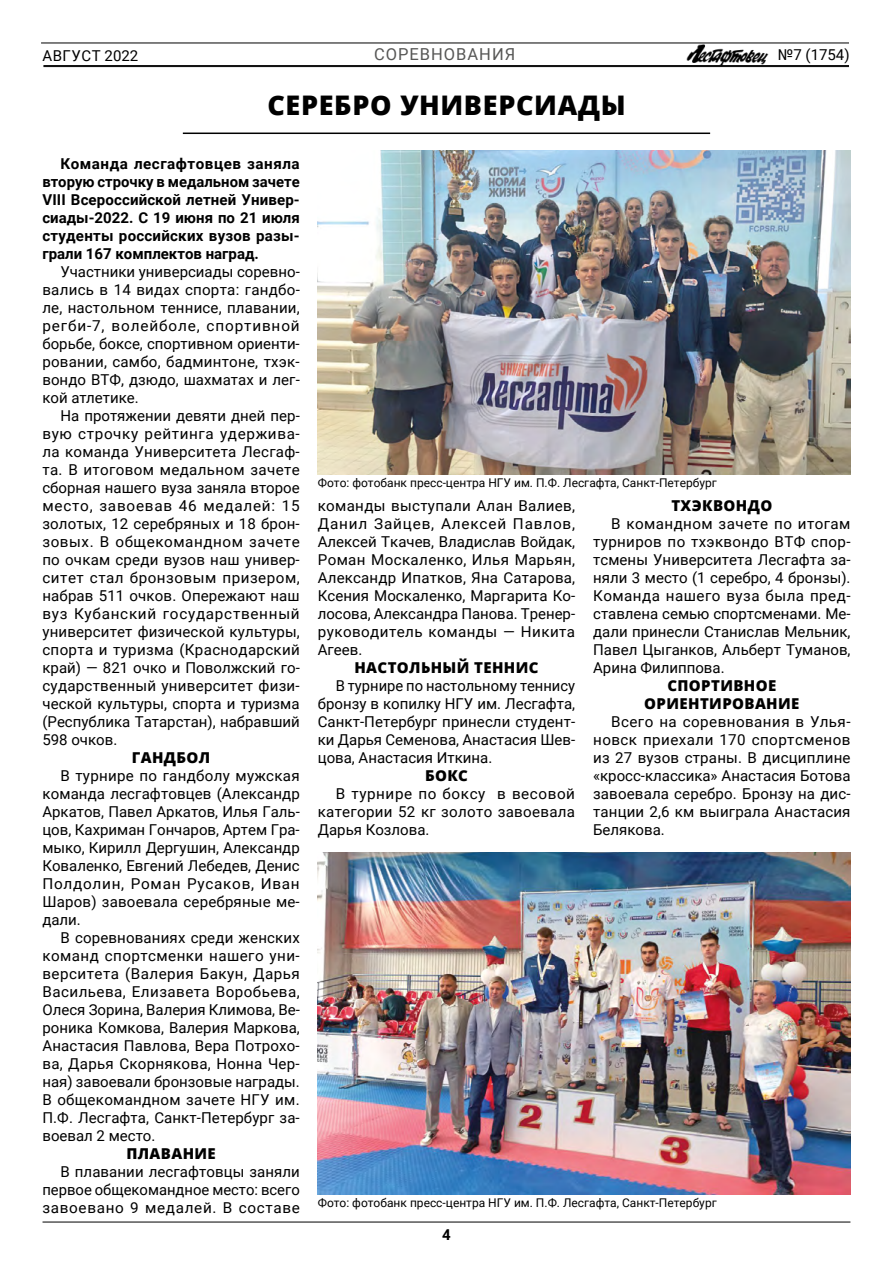
<style>
.page{position:relative;width:893px;height:1263px;background:#fff}
.page>*{position:absolute;margin:0;border:0;box-sizing:border-box;transform-origin:0 0}
.t1{font:800 27px "Open Sans";letter-spacing:.025em;color:#000}
.t2{font:16.5px "Roboto";letter-spacing:.06em;color:#575756}
.t3{font:15px/18px "Roboto";letter-spacing:.005em;color:#000;text-align:justify}
.t4{font:700 15px/18px "Roboto";letter-spacing:.005em;color:#000;text-align:justify}
.t5{font:800 15px/18px "Open Sans";letter-spacing:.025em;color:#000;text-align:center}
.t6{font:15px "Roboto";letter-spacing:.035em;color:#000}
.t7{font:12px "Roboto";color:#000}
</style>
<div class="page">
<hr style="left:183px;top:133px;width:527px;height:1px;background:#000">
<hr style="left:43px;top:65px;width:806px;height:1px;background:#000">
<hr style="left:43px;top:66px;width:806px;height:1px;background:#000">
<hr style="left:41px;top:43px;width:808px;height:1px;background:#000">
<img style="left:687px;top:44px;width:81px;height:21px">
<hr style="left:43px;top:1222px;width:807px;height:1px;background:#000">
<img style="left:318px;top:853px;width:533px;height:342px">
<img style="left:318px;top:151px;width:532px;height:324px">
<p class="t2" style="left:374px;top:42px;width:143px">СОРЕВНОВАНИЯ</p>
<h1 class="t1" style="left:267px;top:84px;width:360px">СЕРЕБРО УНИВЕРСИАДЫ</h1>
<p class="t4" style="left:42px;top:154px;width:259px;text-indent:18px">Команда лесгафтовцев заняла вторую строчку в медальном зачете VIII Всероссийской летней Универ&shy;сиады-2022. С 19 июня по 21 июля студенты российских вузов разы&shy;грали 167 комплектов наград.</p>
<p class="t3" style="left:42px;top:262px;width:259px;text-indent:18px">Участники универсиады соревно&shy;вались в 14 видах спорта: гандбо&shy;ле, настольном теннисе, плавании, регби-7, волейболе, спортивной борьбе, боксе, спортивном ориенти&shy;ровании, самбо, бадминтоне, тхэк&shy;вондо ВТФ, дзюдо, шахматах и лег&shy;кой атлетике.</p>
<p class="t3" style="left:42px;top:406px;width:259px;text-indent:18px">На протяжении девяти дней пер&shy;вую строчку рейтинга удержива&shy;ла команда Университета Лесгаф&shy;та. В итоговом медальном зачете сборная нашего вуза заняла второе место, завоевав 46 медалей: 15 золотых, 12 серебряных и 18 брон&shy;зовых. В общекомандном зачете по очкам среди вузов наш универ&shy;ситет стал бронзовым призером, набрав 511 очков. Опережают наш вуз Кубанский государственный университет физической культуры, спорта и туризма (Краснодарский край) — 821 очко и Поволжский го&shy;сударственный университет физи&shy;ческой культуры, спорта и туризма (Республика Татарстан), набравший 598 очков.</p>
<p class="t5" style="left:132px;top:747px;width:80px">ГАНДБОЛ</p>
<p class="t3" style="left:42px;top:766px;width:259px;text-indent:18px">В турнире по гандболу мужская команда лесгафтовцев (Александр Аркатов, Павел Аркатов, Илья Галь&shy;цов, Кахриман Гончаров, Артем Гра&shy;мыко, Кирилл Дергушин, Александр Коваленко, Евгений Лебедев, Денис Полдолин, Роман Русаков, Иван Шаров) завоевала серебряные ме&shy;дали.</p>
<p class="t3" style="left:42px;top:928px;width:259px;text-indent:18px">В соревнованиях среди женских команд спортсменки нашего уни&shy;верситета (Валерия Бакун, Дарья Васильева, Елизавета Воробьева, Олеся Зорина, Валерия Климова, Ве&shy;роника Комкова, Валерия Маркова, Анастасия Павлова, Вера Потрохо&shy;ва, Дарья Скорнякова, Нонна Чер&shy;ная) завоевали бронзовые награды.<br>В общекомандном зачете НГУ им.<br>П.Ф. Лесгафта, Санкт-Петербург за&shy;воевал 2 место.</p>
<p class="t5" style="left:126px;top:1143px;width:91px">ПЛАВАНИЕ</p>
<p class="t3" style="left:42px;top:1162px;width:259px;text-indent:18px">В плавании лесгафтовцы заняли первое общекомандное место: всего завоевано 9 медалей. В составе</p>
<p class="t6" style="left:42px;top:45px;width:97px">АВГУСТ 2022</p>
<p class="t3" style="left:778px;top:45px;width:73px">№7 (1754)</p>
<p class="t7" style="left:318px;top:474px;width:400px">Фото: фотобанк пресс-центра НГУ им. П.Ф. Лесгафта, Санкт-Петербург</p>
<p class="t5" style="left:671px;top:495px;width:102px">ТХЭКВОНДО</p>
<p class="t3" style="left:593px;top:514px;width:259px;text-indent:18px">В командном зачете по итогам турниров по тхэквондо ВТФ спор&shy;тсмены Университета Лесгафта за&shy;няли 3 место (1 серебро, 4 бронзы).<br>Команда нашего вуза была пред&shy;ставлена семью спортсменами. Ме&shy;дали принесли Станислав Мельник, Павел Цыганков, Альберт Туманов, Арина Филиппова.</p>
<p class="t5" style="left:644px;top:675px;width:157px">СПОРТИВНОЕ<br>ОРИЕНТИРОВАНИЕ</p>
<p class="t3" style="left:593px;top:712px;width:259px;text-indent:18px">Всего на соревнования в Улья&shy;новск приехали 170 спортсменов из 27 вузов страны. В дисциплине «кросс-классика» Анастасия Ботова завоевала серебро. Бронзу на дис&shy;танции 2,6 км выиграла Анастасия Белякова.</p>
<p class="t3" style="left:318px;top:496px;width:259px">команды выступали Алан Валиев, Данил Зайцев, Алексей Павлов, Алексей Ткачев, Владислав Войдак, Роман Москаленко, Илья Марьян, Александр Ипатков, Яна Сатарова, Ксения Москаленко, Маргарита Ко&shy;лосова, Александра Панова. Тренер&shy;руководитель команды — Никита Агеев.</p>
<p class="t5" style="left:354px;top:657px;width:186px">НАСТОЛЬНЫЙ ТЕННИС</p>
<p class="t3" style="left:318px;top:676px;width:259px;text-indent:18px">В турнире по настольному теннису бронзу в копилку НГУ им. Лесгафта, Санкт-Петербург принесли студент&shy;ки Дарья Семенова, Анастасия Шев&shy;цова, Анастасия Иткина.</p>
<p class="t5" style="left:425px;top:765px;width:44px">БОКС</p>
<p class="t3" style="left:318px;top:784px;width:259px;text-indent:18px">В турнире по боксу в весовой категории 52 кг золото завоевала Дарья Козлова.</p>
<p class="t7" style="left:318px;top:1194px;width:400px">Фото: фотобанк пресс-центра НГУ им. П.Ф. Лесгафта, Санкт-Петербург</p>
<p class="t4" style="left:442px;top:1225px;width:10px">4</p>
</div>
